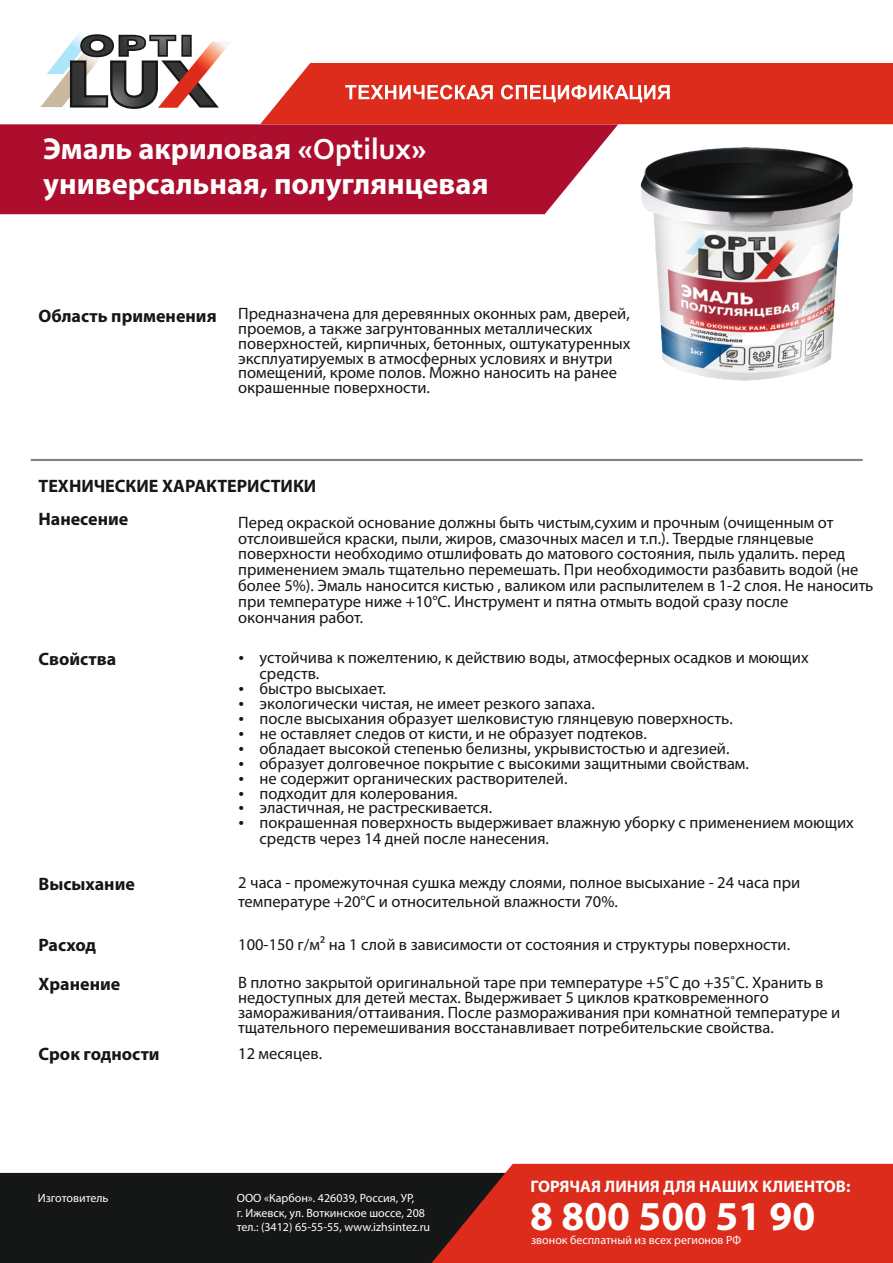
<style>
.page{position:relative;width:893px;height:1263px;background:#fff}
.page>*{position:absolute;margin:0;border:0;box-sizing:border-box;transform-origin:0 0}
.t1{font:700 41.25px "Myriad Pro";color:#fff}
.t2{font:700 30.45px/34.8px "Myriad Pro";color:#fff}
.t3{font:700 18px/32.7px "Myriad Pro";color:#151616}
.t4{font:700 16.65px "Myriad Pro";color:#fff}
.t5{font:16.5px/15.1px "Myriad Pro";color:#151616}
.t6{font:12px/14.4px "Myriad Pro";color:#fff}
.s1{font-family:"Corbel"}
</style>
<div class="page">
<hr style="left:31px;top:459px;width:832px;height:2px;background:#818281">
<div style="left:0;top:1173px;width:432px;height:90px;background:#151616"></div>
<svg style="left:432px;top:1164px;width:461px;height:99px;background:#cf2c1f"></svg>
<div style="left:0;top:124px;width:615px;height:90px;background:#ad0e2d"></div>
<svg style="left:40px;top:34px;width:186px;height:75px"></svg>
<svg style="left:260px;top:63px;width:633px;height:61px;background:#e03f32"></svg>
<img style="left:615px;top:124px;width:261px;height:257px">
<h2 class="t2" style="left:43px;top:134px;width:447px">Эмаль акриловая <span class="s1">«Optilux» </span>универсальная, полуглянцевая</h2>
<p class="t3" style="left:38px;top:301px;width:180px">Область применения</p>
<p class="t5" style="left:238px;top:307px;width:394px">Предназначена для деревянных оконных рам, дверей, проемов, а также загрунтованных металлических поверхностей, кирпичных, бетонных, оштукатуренных эксплуатируемых в атмосферных условиях и внутри помещений, кроме полов. Можно наносить на ранее окрашенные поверхности.</p>
<p class="t3" style="left:38px;top:471px;width:279px">ТЕХНИЧЕСКИЕ ХАРАКТЕРИСТИКИ<br>Нанесение</p>
<p class="t5" style="left:238px;top:515px;width:637px;line-height:15.9px">Перед окраской основание должны быть чистым,сухим и прочным (очищенным от отслоившейся краски, пыли, жиров, смазочных масел и т.п.). Твердые глянцевые поверхности необходимо отшлифовать до матового состояния, пыль удалить. перед применением эмаль тщательно перемешать. При необходимости разбавить водой (не более 5%). Эмаль наносится кистью , валиком или распылителем в 1-2 слоя. Не наносить при температуре ниже +10°С. Инструмент и пятна отмыть водой сразу после<br>окончания работ.</p>
<p class="t3" style="left:38px;top:644px;width:79px">Свойства</p>
<p class="t5" style="left:260px;top:651px;width:596px">устойчива к пожелтению, к действию воды, атмосферных осадков и моющих средств.<br>быстро высыхает.<br>экологически чистая, не имеет резкого запаха.<br>после высыхания образует шелковистую глянцевую поверхность.<br>не оставляет следов от кисти, и не образует подтеков.<br>обладает высокой степенью белизны, укрывистостью и адгезией.<br>образует долговечное покрытие с высокими защитными свойствам.<br>не содержит органических растворителей.<br>подходит для колерования.<br>эластичная, не растрескивается.<br>покрашенная поверхность выдерживает влажную уборку с применением моющих средств через 14 дней после нанесения.</p>
<p class="t3" style="left:38px;top:869px;width:98px">Высыхание</p>
<p class="t5" style="left:238px;top:875px;width:564px;line-height:18.6px">2 часа - промежуточная сушка между слоями, полное высыхание - 24 часа при температуре +20°С и относительной влажности 70%.</p>
<p class="t3" style="left:38px;top:930px;width:59px">Расход</p>
<p class="t5" style="left:238px;top:938px;width:553px">100-150 г/м² на 1 слой в зависимости от состояния и структуры поверхности.</p>
<p class="t3" style="left:38px;top:969px;width:83px">Хранение</p>
<p class="t5" style="left:238px;top:977px;width:604px">В плотно закрытой оригинальной таре при температуре +5˚С до +35˚С. Хранить в недоступных для детей местах. Выдерживает 5 циклов кратковременного замораживания/оттаивания. После размораживания при комнатной температуре и тщательного перемешивания восстанавливает потребительские свойства.</p>
<p class="t3" style="left:38px;top:1039px;width:123px">Срок годности</p>
<p class="t5" style="left:238px;top:1047px;width:85px">12 месяцев.</p>
<p class="t6" style="left:38px;top:1191px;width:72px">Изготовитель</p>
<p class="t6" style="left:237px;top:1192px;width:195px">ООО «Карбон». 426039, Россия, УР,<br>г. Ижевск, ул. Воткинское шоссе, 208 тел.: (3412) 65-55-55, www.izhsintez.ru</p>
<p class="t4" style="left:530px;top:1180px;width:321px">ГОРЯЧАЯ ЛИНИЯ ДЛЯ НАШИХ КЛИЕНТОВ:</p>
<h1 class="t1" style="left:530px;top:1199px;width:286px">8 800 500 51 90</h1>
<p class="t6" style="left:531px;top:1233px;width:211px">звонок бесплатный из всех регионов РФ</p>
</div>
